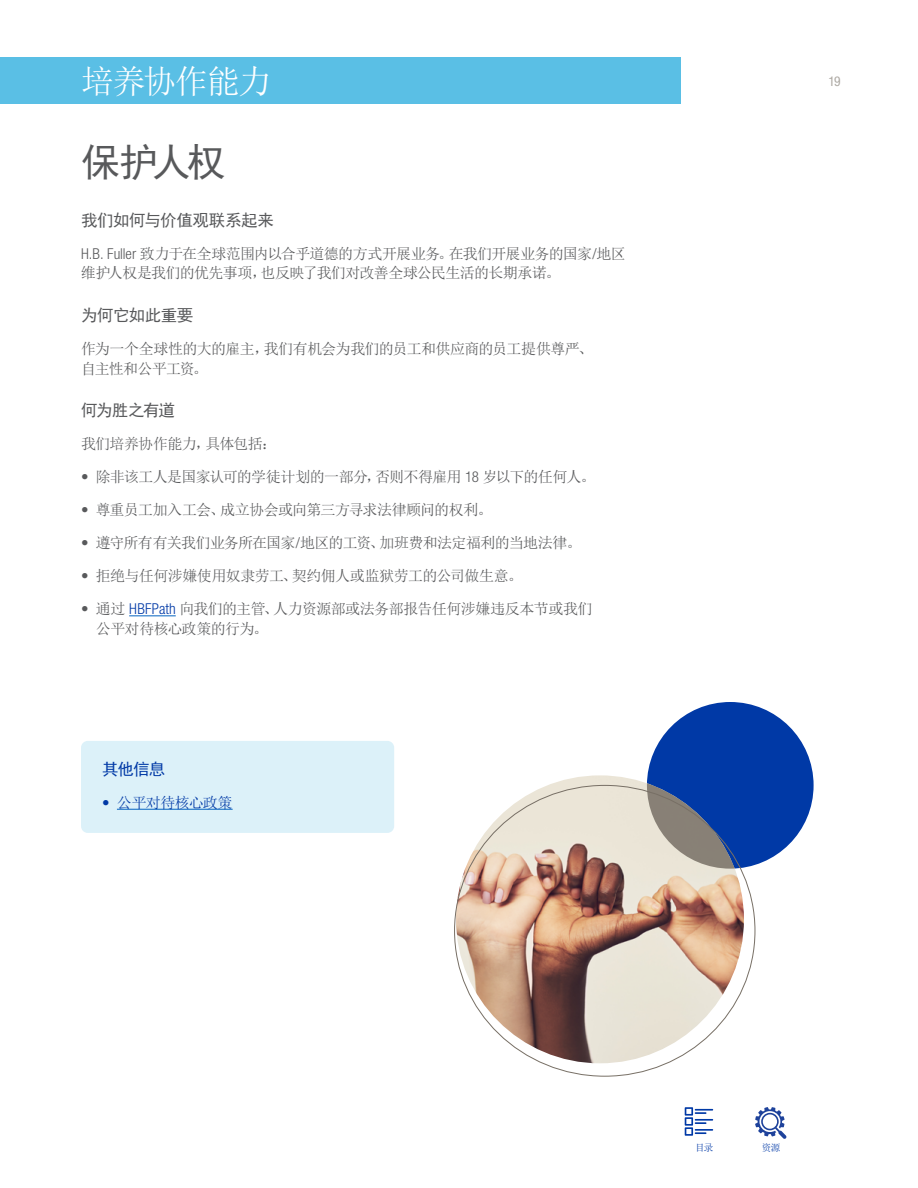
<style>
.page{position:relative;width:918px;height:1188px;background:#fff}
.page>*{position:absolute;margin:0;border:0;box-sizing:border-box;transform-origin:0 0}
.t1{font:39px "Sim Hei";color:#58595b}
.t2{font:33px "Sim Sun";letter-spacing:-.045em;color:#fff}
.t3{font:16.5px "Sim Hei";letter-spacing:-.03em;color:#58595b}
.t4{font:16.5px "Sim Hei";color:#0039a6}
.t5{font:15px/19.5px "Sim Sun";letter-spacing:-.045em;color:#58595b}
.t6{font:15px "Sim Sun";letter-spacing:-.045em;color:#0039a6}
.t7{font:condensed 13.5px "Helvetica Neue LT Std";color:#ada9a3}
.t8{font:9.6px "Sim Sun";color:#0039a6}
.s1{font-family:"Helvetica Neue LT Std";font-weight:300;font-stretch:condensed}
.s2{font-family:"Helvetica Neue LT Std";font-weight:300;font-stretch:condensed;color:#0039a6}
</style>
<div class="page">
<svg style="left:685px;top:1107px;width:28px;height:29px"></svg>
<svg style="left:755px;top:1107px;width:31px;height:32px"></svg>
<hr style="left:129px;top:615px;width:47px;height:1px;background:#0563c1">
<div style="left:0;top:58px;width:680px;height:46px;background:#5abfe5"></div>
<div style="left:81px;top:741px;width:313px;height:92px;background:#dcf1f9;border-radius:7px"></div>
<hr style="left:117px;top:809px;width:116px;height:1px;background:#0563c1">
<div style="left:647px;top:702px;width:167px;height:167px;background:#0039a6;border-radius:50%"></div>
<img style="left:456px;top:775px;width:288px;height:288px;border-radius:144px">
<svg style="left:647px;top:783px;width:88px;height:86px"></svg>
<h2 class="t2" style="left:81px;top:64px;width:192px">培养协作能力</h2>
<h1 class="t1" style="left:81px;top:143px;width:146px">保护人权</h1>
<p class="t3" style="left:81px;top:212px;width:195px">我们如何与价值观联系起来</p>
<p class="t5" style="left:81px;top:244px;width:546px"><span class="s1">H.B. Fuller</span> 致力于在全球范围内以合乎道德的方式开展业务。在我们开展业务的国家<span class="s1">/</span>地区维护人权是我们的优先事项，也反映了我们对改善全球公民生活的长期承诺。</p>
<p class="t3" style="left:81px;top:307px;width:114px">为何它如此重要</p>
<p class="t5" style="left:81px;top:339px;width:514px">作为一个全球性的大的雇主，我们有机会为我们的员工和供应商的员工提供尊严、自主性和公平工资。</p>
<p class="t3" style="left:81px;top:402px;width:96px">何为胜之有道</p>
<p class="t5" style="left:81px;top:434px;width:197px">我们培养协作能力，具体包括：</p>
<p class="t5" style="left:81px;top:467px;width:516px"><span class="s1">•</span> 除非该工人是国家认可的学徒计划的一部分，否则不得雇用 <span class="s1">18</span> 岁以下的任何人。</p>
<p class="t5" style="left:81px;top:500px;width:413px"><span class="s1">•</span> 尊重员工加入工会、成立协会或向第三方寻求法律顾问的权利。</p>
<p class="t5" style="left:81px;top:533px;width:502px"><span class="s1">•</span> 遵守所有有关我们业务所在国家<span class="s1">/</span>地区的工资、加班费和法定福利的当地法律。</p>
<p class="t5" style="left:81px;top:566px;width:443px"><span class="s1">•</span> 拒绝与任何涉嫌使用奴隶劳工、契约佣人或监狱劳工的公司做生意。</p>
<p class="t5" style="left:96px;top:599px;width:498px;text-indent:-15px"><span class="s1">•</span> 通过 <span class="s2">HBFPath</span> 向我们的主管、人力资源部或法务部报告任何涉嫌违反本节或我们公平对待核心政策的行为。</p>
<p class="t4" style="left:102px;top:761px;width:65px">其他信息</p>
<p class="t6" style="left:102px;top:795px;width:132px"><span class="s1">•</span> 公平对待核心政策</p>
<p class="t7" style="left:828px;top:74px;width:14px">19</p>
<p class="t8" style="left:695px;top:1143px;width:20px">目录</p>
<p class="t8" style="left:762px;top:1143px;width:20px">资源</p>
</div>
